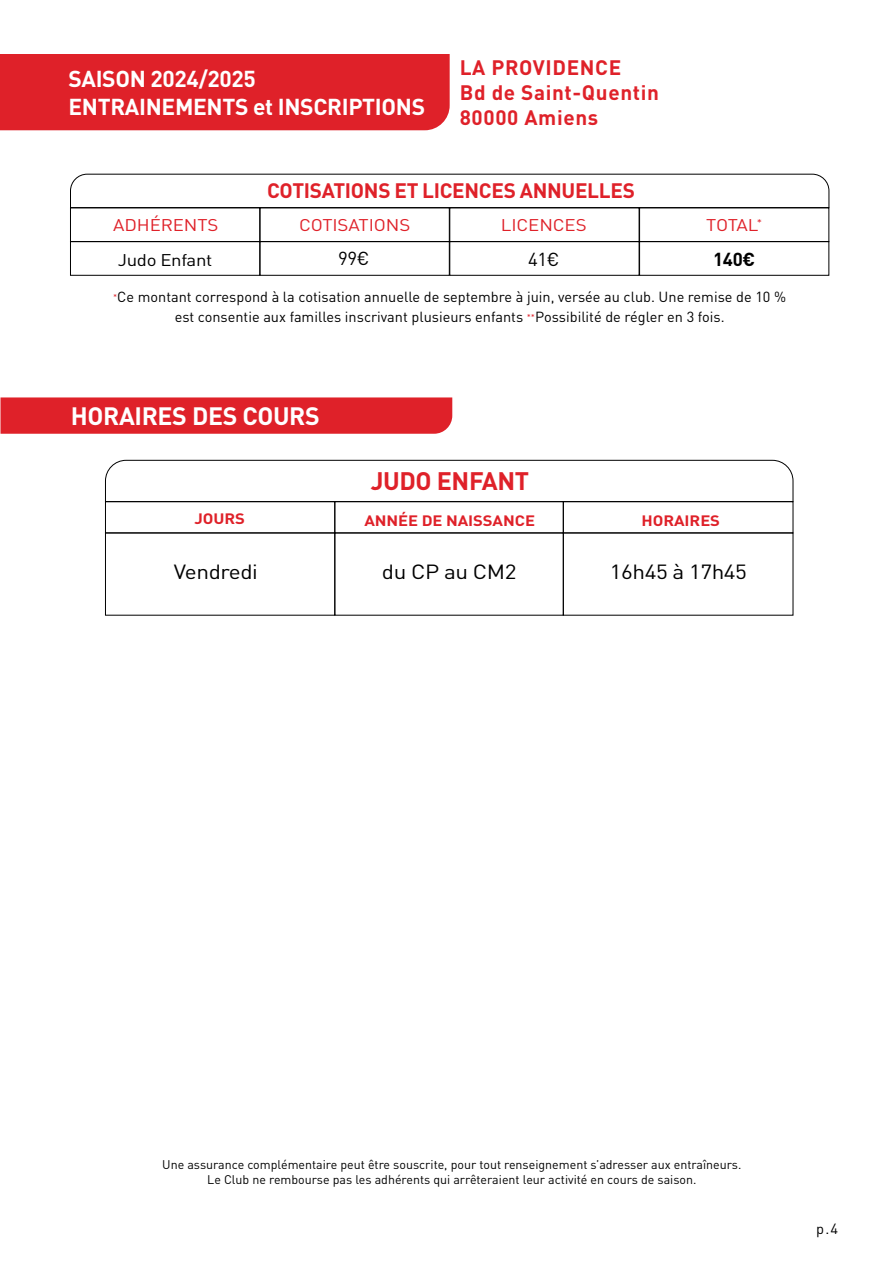
<style>
.page{position:relative;width:893px;height:1263px;background:#fff}
.page>*{position:absolute;margin:0;border:0;box-sizing:border-box;transform-origin:0 0}
.t1{font:700 25.05px "DIN Pro";letter-spacing:-.015em;color:#df2129}
.t2{font:700 24.9px "DIN Pro";letter-spacing:-.015em;color:#fff}
.t3{font:700 22.8px/27.3px "DIN Pro";letter-spacing:-.015em;color:#fff}
.t4{font:700 20.7px/24.6px "DIN Pro";letter-spacing:.03em;color:#df2129}
.t5{font:700 20.7px "DIN Pro";letter-spacing:-.015em;color:#df2129}
.t6{font:20.25px "DIN Pro";letter-spacing:-.02em;color:#000;scale:1.11 1}
.t7{font:18.6px "DIN Pro";color:#000}
.t8{font:700 18.6px "DIN Pro";color:#000}
.t9{font:16.8px "DIN Pro";letter-spacing:-.005em;color:#df2129;scale:1.11 1}
.t10{font:16.8px "DIN Pro";letter-spacing:-.02em;color:#000;scale:1.11 1}
.t11{font:700 14.85px "DIN Pro";letter-spacing:-.005em;color:#df2129;scale:1.11 1}
.t12{font:14.7px "DIN Pro";color:#000}
.t13{font:14.55px/20.7px "DIN Pro";color:#000;text-align:center}
.t14{font:12.45px/14.5px "DIN Pro";color:#000;text-align:center}
.s1{font-size:8.4px;color:#df2129}
</style>
<div class="page">
<svg style="left:70px;top:174px;width:759px;height:34px"></svg>
<div style="left:70px;top:241px;width:190px;height:35px;border:1px solid #000"></div>
<div style="left:260px;top:241px;width:190px;height:35px;border:1px solid #000"></div>
<div style="left:450px;top:241px;width:189px;height:35px;border:1px solid #000"></div>
<div style="left:639px;top:241px;width:190px;height:35px;border:1px solid #000"></div>
<div style="left:0;top:397px;width:452px;height:37px;background:#df2129"></div>
<div style="left:0;top:54px;width:450px;height:76px;background:#df2129"></div>
<svg style="left:105px;top:460px;width:689px;height:42px"></svg>
<div style="left:105px;top:501px;width:230px;height:32px;border:1px solid #000"></div>
<div style="left:335px;top:501px;width:229px;height:32px;border:1px solid #000"></div>
<div style="left:563px;top:501px;width:230px;height:32px;border:1px solid #000"></div>
<h3 class="t3" style="left:68px;top:64px;width:358px">SAISON 2024/2025<br>ENTRAINEMENTS et INSCRIPTIONS</h3>
<h3 class="t4" style="left:460px;top:54px;width:201px">LA PROVIDENCE<br>Bd de Saint-Quentin<br>80000 Amiens</h3>
<h3 class="t5" style="left:267px;top:175px;width:369px">COTISATIONS ET LICENCES ANNUELLES</h3>
<h3 class="t9" style="left:113px;top:212px;width:96px">ADHÉRENTS</h3>
<h3 class="t9" style="left:299px;top:212px;width:102px">COTISATIONS</h3>
<h3 class="t9" style="left:501px;top:212px;width:79px">LICENCES</h3>
<h3 class="t9" style="left:706px;top:212px;width:52px">TOTAL<sup>*</sup></h3>
<h3 class="t7" style="left:338px;top:244px;width:33px">99€</h3>
<p class="t13" style="left:113px;top:285px;width:675px"><span class="s1">*</span>Ce montant correspond à la cotisation annuelle de septembre à juin, versée au club. Une remise de 10 % est consentie aux familles inscrivant plusieurs enfants <span class="s1">**</span>Possibilité de régler en 3 fois.</p>
<h3 class="t10" style="left:118px;top:247px;width:87px">Judo Enfant</h3>
<h3 class="t7" style="left:528px;top:245px;width:33px">41€</h3>
<h3 class="t8" style="left:713px;top:245px;width:43px">140€</h3>
<h2 class="t2" style="left:71px;top:396px;width:250px">HORAIRES DES COURS</h2>
<h1 class="t1" style="left:371px;top:461px;width:160px">JUDO ENFANT</h1>
<p class="t11" style="left:195px;top:507px;width:47px">JOURS</p>
<p class="t11" style="left:364px;top:509px;width:155px">ANNÉE DE NAISSANCE</p>
<p class="t11" style="left:642px;top:509px;width:72px">HORAIRES</p>
<h3 class="t6" style="left:174px;top:556px;width:77px">Vendredi</h3>
<h3 class="t6" style="left:610px;top:556px;width:125px">16h45 à 17h45</h3>
<h3 class="t6" style="left:382px;top:556px;width:123px">du CP au CM2</h3>
<p class="t14" style="left:162px;top:1156px;width:581px">Une assurance complémentaire peut être souscrite, pour tout renseignement s’adresser aux entraîneurs.<br>Le Club ne rembourse pas les adhérents qui arrêteraient leur activité en cours de saison.</p>
<p class="t12" style="left:816px;top:1217px;width:23px">p.4</p>
</div>
